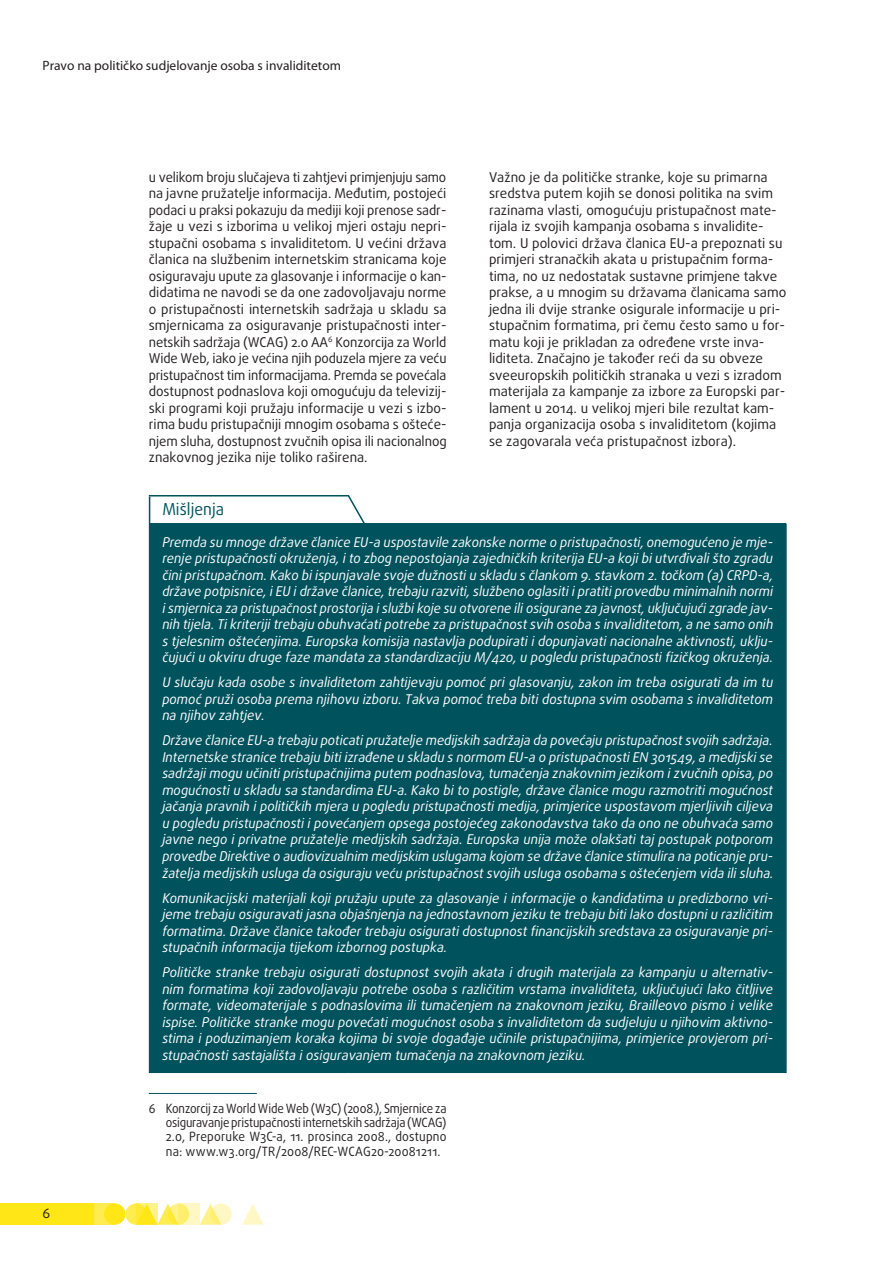
<style>
.page{position:relative;width:893px;height:1263px;background:#fff}
.page>*{position:absolute;margin:0;border:0;box-sizing:border-box;transform-origin:0 0}
.opinios_title{font:16.5px "Daxline Pro";color:#00525d;scale:.95 1}
.opinions_body{font:italic 13.5px/16.5px "Daxline Pro";color:#fff;text-align:justify}
.opinions_body-2{font:italic 13.5px/16.5px "Daxline Pro";color:#fff;text-align:justify;scale:.96 1}
.text_body{font:13.5px/16.5px "Daxline Pro";color:#231f20;text-align:justify}
.figure_source{font:13.5px/16.5px "Daxline Pro";color:#231f20}
.t1{font:13.5px "Myriad Pro";color:#231f20}
.text_footnote{font:12.75px/14.2px "Daxline Pro";letter-spacing:.015em;color:#231f20;text-align:justify;scale:.91 1}
</style>
<div class="page">
<svg style="left:125px;top:1203px;width:22px;height:22px"></svg>
<div style="left:94px;top:1203px;width:21px;height:22px;background:#ffec50"></div>
<div style="left:0;top:1203px;width:94px;height:22px;background:#ffe616"></div>
<svg style="left:200px;top:1203px;width:18px;height:22px"></svg>
<svg style="left:242px;top:1204px;width:21px;height:21px"></svg>
<div style="left:104px;top:1203px;width:21px;height:22px;background:#ffe616;border-radius:50%"></div>
<svg style="left:157px;top:1203px;width:18px;height:22px"></svg>
<svg style="left:168px;top:1203px;width:21px;height:22px"></svg>
<svg style="left:210px;top:1203px;width:22px;height:22px"></svg>
<svg style="left:136px;top:1203px;width:21px;height:22px"></svg>
<svg style="left:179px;top:1203px;width:21px;height:22px"></svg>
<hr style="left:149px;top:1093px;width:108px;height:1px;background:#00525d">
<div style="left:150px;top:524px;width:636px;height:548px;background:#00525d"></div>
<hr style="left:149px;top:495px;width:200px;height:1px;background:#00525d">
<svg style="left:149px;top:496px;width:1px;height:28px"></svg>
<hr style="left:149px;top:524px;width:1px;height:547px;background:#00525d">
<hr style="left:785px;top:524px;width:2px;height:547px;background:#00525d">
<hr style="left:149px;top:1071px;width:200px;height:2px;background:#00525d">
<hr style="left:349px;top:1071px;width:438px;height:2px;background:#00525d">
<svg style="left:347px;top:495px;width:20px;height:29px"></svg>
<p class="t1" style="left:43px;top:58px;width:300px">Pravo na političko sudjelovanje osoba s invaliditetom</p>
<p class="text_body" style="left:149px;top:169px;width:299px">u velikom broju slučajeva ti zahtjevi primjenjuju samo na javne pružatelje informacija. Međutim, postojeći podaci u praksi pokazuju da mediji koji prenose sadr‑ žaje u vezi s izborima u velikoj mjeri ostaju nepri‑ stupačni osobama s invaliditetom. U većini država članica na službenim internetskim stranicama koje osiguravaju upute za glasovanje i informacije o kan‑ didatima ne navodi se da one zadovoljavaju norme o pristupačnosti internetskih sadržaja u skladu sa smjernicama za osiguravanje pristupačnosti inter‑ netskih sadržaja (WCAG) 2.0 AA<sup>6</sup> Konzorcija za World Wide Web, iako je većina njih poduzela mjere za veću pristupačnost tim informacijama. Premda se povećala dostupnost podnaslova koji omogućuju da televizij‑ ski programi koji pružaju informacije u vezi s izbo‑ rima budu pristupačniji mnogim osobama s ošteće‑ njem sluha, dostupnost zvučnih opisa ili nacionalnog znakovnog jezika nije toliko raširena.</p>
<p class="figure_source" style="left:489px;top:169px;width:299px">Važno je da političke stranke, koje su primarna sredstva putem kojih se donosi politika na svim razinama vlasti, omogućuju pristupačnost mate‑ rijala iz svojih kampanja osobama s invalidite‑ tom. U polovici država članica EU‑a prepoznati su primjeri stranačkih akata u pristupačnim forma‑ tima, no uz nedostatak sustavne primjene takve prakse, a u mnogim su državama članicama samo jedna ili dvije stranke osigurale informacije u pri‑ stupačnim formatima, pri čemu često samo u for‑ matu koji je prikladan za određene vrste inva‑ liditeta. Značajno je također reći da su obveze sveeuropskih političkih stranaka u vezi s izradom materijala za kampanje za izbore za Europski par‑ lament u 2014. u velikoj mjeri bile rezultat kam‑ panja organizacija osoba s invaliditetom (kojima se zagovarala veća pristupačnost izbora).</p>
<p class="opinios_title" style="left:162px;top:498px;width:67px">Mišljenja</p>
<p class="opinions_body" style="left:162px;top:534px;width:613px">Premda su mnoge države članice EU‑a uspostavile zakonske norme o pristupačnosti, onemogućeno je mje‑ renje pristupačnosti okruženja, i to zbog nepostojanja zajedničkih kriterija EU‑a koji bi utvrđivali što zgradu čini pristupačnom. Kako bi ispunjavale svoje dužnosti u skladu s člankom 9. stavkom 2. točkom (a) CRPD‑a, države potpisnice, i EU i države članice, trebaju razviti, službeno oglasiti i pratiti provedbu minimalnih normi i smjernica za pristupačnost prostorija i službi koje su otvorene ili osigurane za javnost, uključujući zgrade jav‑ nih tijela. Ti kriteriji trebaju obuhvaćati potrebe za pristupačnost svih osoba s invaliditetom, a ne samo onih s tjelesnim oštećenjima. Europska komisija nastavlja podupirati i dopunjavati nacionalne aktivnosti, uklju‑ čujući u okviru druge faze mandata za standardizaciju M/420, u pogledu pristupačnosti fizičkog okruženja.</p>
<p class="opinions_body" style="left:162px;top:674px;width:612px">U slučaju kada osobe s invaliditetom zahtijevaju pomoć pri glasovanju, zakon im treba osigurati da im tu pomoć pruži osoba prema njihovu izboru. Takva pomoć treba biti dostupna svim osobama s invaliditetom na njihov zahtjev.</p>
<p class="opinions_body-2" style="left:162px;top:732px;width:638px">Države članice EU‑a trebaju poticati pružatelje medijskih sadržaja da povećaju pristupačnost svojih sadržaja.<br>Internetske stranice trebaju biti izrađene u skladu s normom EU‑a o pristupačnosti EN 301549, a medijski se sadržaji mogu učiniti pristupačnijima putem podnaslova, tumačenja znakovnim jezikom i zvučnih opisa, po mogućnosti u skladu sa standardima EU‑a. Kako bi to postigle, države članice mogu razmotriti mogućnost jačanja pravnih i političkih mjera u pogledu pristupačnosti medija, primjerice uspostavom mjerljivih ciljeva u pogledu pristupačnosti i povećanjem opsega postojećeg zakonodavstva tako da ono ne obuhvaća samo javne nego i privatne pružatelje medijskih sadržaja. Europska unija može olakšati taj postupak potporom provedbe Direktive o audiovizualnim medijskim uslugama kojom se države članice stimulira na poticanje pru‑ žatelja medijskih usluga da osiguraju veću pristupačnost svojih usluga osobama s oštećenjem vida ili sluha.</p>
<p class="opinions_body" style="left:162px;top:889px;width:612px">Komunikacijski materijali koji pružaju upute za glasovanje i informacije o kandidatima u predizborno vri‑ jeme trebaju osiguravati jasna objašnjenja na jednostavnom jeziku te trebaju biti lako dostupni u različitim formatima. Države članice također trebaju osigurati dostupnost financijskih sredstava za osiguravanje pri‑ stupačnih informacija tijekom izbornog postupka.</p>
<p class="opinions_body" style="left:162px;top:964px;width:612px">Političke stranke trebaju osigurati dostupnost svojih akata i drugih materijala za kampanju u alternativ‑ nim formatima koji zadovoljavaju potrebe osoba s različitim vrstama invaliditeta, uključujući lako čitljive formate, videomaterijale s podnaslovima ili tumačenjem na znakovnom jeziku, Brailleovo pismo i velike ispise. Političke stranke mogu povećati mogućnost osoba s invaliditetom da sudjeluju u njihovim aktivno‑ stima i poduzimanjem koraka kojima bi svoje događaje učinile pristupačnijima, primjerice provjerom pri‑ stupačnosti sastajališta i osiguravanjem tumačenja na znakovnom jeziku.</p>
<p class="text_body" style="left:43px;top:1205px;width:9px">6</p>
<p class="text_footnote" style="left:166px;top:1101px;width:310px;text-indent:-17px">6 Konzorcij za World Wide Web (W3C) (2008.), Smjernice za osiguravanje pristupačnosti internetskih sadržaja (WCAG)<br>2.0, Preporuke W3C-a, 11. prosinca 2008., dostupno na: www.w3.org/TR/2008/REC-WCAG20-20081211.</p>
</div>
